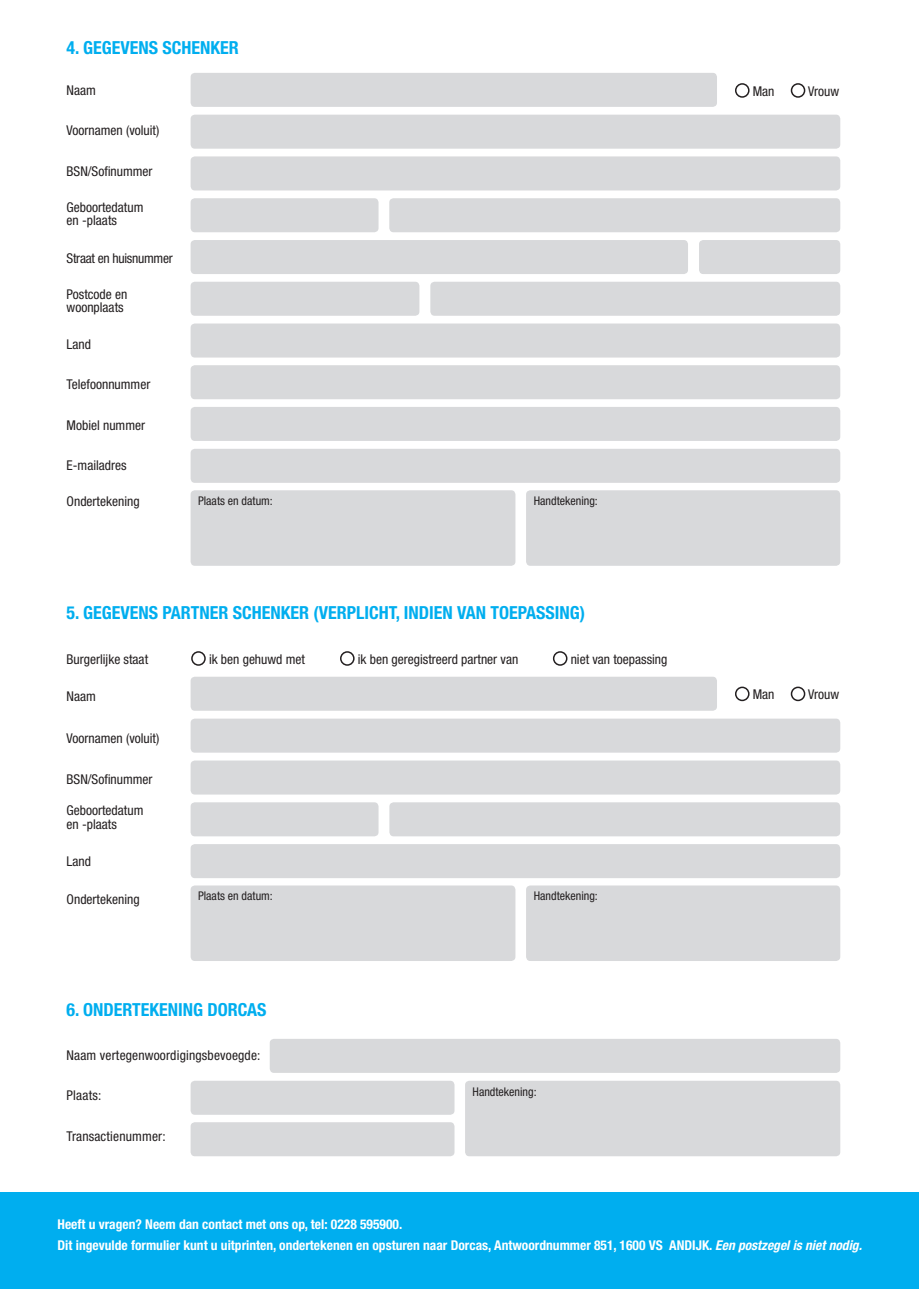
<style>
.page{position:relative;width:919px;height:1289px;background:#fff}
.page>*{position:absolute;margin:0;border:0;box-sizing:border-box;transform-origin:0 0}
.t1{font:700 condensed 18px "Helvetica Neue LT Std";color:#00aeef}
.t2{font:condensed 13.5px/13.5px "Helvetica Neue LT Std";color:#231f20}
.t3{font:700 condensed 13.5px/21px "Helvetica Neue LT Std";color:#fff}
.t4{font:condensed 13.5px "Helvetica Neue LT Std";letter-spacing:-.02em;color:#231f20}
.t5{font:condensed 12px "Helvetica Neue LT Std";color:#231f20}
.s1{font-style:italic}
</style>
<div class="page">
<div style="left:191px;top:651px;width:15px;height:14px;border:2px solid #231f20;border-radius:50%"></div>
<div style="left:340px;top:651px;width:14px;height:14px;border:2px solid #231f20;border-radius:50%"></div>
<div style="left:553px;top:651px;width:14px;height:14px;border:2px solid #231f20;border-radius:50%"></div>
<div style="left:526px;top:490px;width:314px;height:76px;background:#d8d9db;border-radius:4px"></div>
<div style="left:526px;top:885px;width:314px;height:76px;background:#d8d9db;border-radius:4px"></div>
<div style="left:465px;top:1080px;width:375px;height:76px;background:#d8d9db;border-radius:4px"></div>
<div style="left:270px;top:1038px;width:570px;height:34px;background:#d8d9db;border-radius:4px"></div>
<div style="left:0;top:1192px;width:918px;height:96px;background:#00aeef"></div>
<div style="left:190px;top:73px;width:527px;height:34px;background:#d8d9db;border-radius:4px"></div>
<div style="left:190px;top:115px;width:650px;height:34px;background:#d8d9db;border-radius:4px"></div>
<div style="left:190px;top:156px;width:650px;height:34px;background:#d8d9db;border-radius:4px"></div>
<div style="left:190px;top:676px;width:527px;height:34px;background:#d8d9db;border-radius:4px"></div>
<div style="left:190px;top:844px;width:650px;height:34px;background:#d8d9db;border-radius:4px"></div>
<div style="left:190px;top:802px;width:188px;height:34px;background:#d8d9db;border-radius:4px"></div>
<div style="left:389px;top:802px;width:451px;height:34px;background:#d8d9db;border-radius:4px"></div>
<div style="left:190px;top:718px;width:650px;height:34px;background:#d8d9db;border-radius:4px"></div>
<div style="left:190px;top:760px;width:650px;height:34px;background:#d8d9db;border-radius:4px"></div>
<div style="left:190px;top:198px;width:188px;height:34px;background:#d8d9db;border-radius:4px"></div>
<div style="left:190px;top:282px;width:229px;height:34px;background:#d8d9db;border-radius:4px"></div>
<div style="left:430px;top:282px;width:410px;height:34px;background:#d8d9db;border-radius:4px"></div>
<div style="left:389px;top:198px;width:451px;height:34px;background:#d8d9db;border-radius:4px"></div>
<div style="left:190px;top:240px;width:498px;height:34px;background:#d8d9db;border-radius:4px"></div>
<div style="left:190px;top:323px;width:650px;height:34px;background:#d8d9db;border-radius:4px"></div>
<div style="left:190px;top:365px;width:650px;height:34px;background:#d8d9db;border-radius:4px"></div>
<div style="left:190px;top:407px;width:650px;height:34px;background:#d8d9db;border-radius:4px"></div>
<div style="left:190px;top:449px;width:650px;height:34px;background:#d8d9db;border-radius:4px"></div>
<div style="left:190px;top:490px;width:325px;height:76px;background:#d8d9db;border-radius:4px"></div>
<div style="left:190px;top:885px;width:325px;height:76px;background:#d8d9db;border-radius:4px"></div>
<div style="left:190px;top:1080px;width:264px;height:34px;background:#d8d9db;border-radius:4px"></div>
<div style="left:190px;top:1122px;width:264px;height:34px;background:#d8d9db;border-radius:4px"></div>
<div style="left:699px;top:240px;width:141px;height:34px;background:#d8d9db;border-radius:4px"></div>
<div style="left:735px;top:83px;width:14px;height:15px;border:2px solid #231f20;border-radius:50%"></div>
<div style="left:790px;top:83px;width:15px;height:15px;border:2px solid #231f20;border-radius:50%"></div>
<div style="left:735px;top:686px;width:14px;height:15px;border:2px solid #231f20;border-radius:50%"></div>
<div style="left:790px;top:686px;width:15px;height:15px;border:2px solid #231f20;border-radius:50%"></div>
<h1 class="t1" style="left:67px;top:37px;width:174px">4. GEGEVENS SCHENKER</h1>
<p class="t2" style="left:67px;top:83px;width:31px">Naam</p>
<p class="t2" style="left:67px;top:124px;width:94px">Voornamen (voluit)</p>
<p class="t2" style="left:67px;top:164px;width:87px">BSN/Sofinummer</p>
<p class="t2" style="left:67px;top:200px;width:78px">Geboortedatum en -plaats</p>
<p class="t4" style="left:67px;top:250px;width:108px">Straat en huisnummer</p>
<p class="t2" style="left:67px;top:287px;width:62px">Postcode en woonplaats</p>
<p class="t2" style="left:67px;top:337px;width:26px">Land</p>
<p class="t2" style="left:67px;top:377px;width:85px">Telefoonnummer</p>
<p class="t2" style="left:67px;top:418px;width:80px">Mobiel nummer</p>
<p class="t2" style="left:67px;top:458px;width:61px">E-mailadres</p>
<p class="t2" style="left:67px;top:494px;width:74px">Ondertekening</p>
<p class="t5" style="left:198px;top:494px;width:76px">Plaats en datum:</p>
<p class="t5" style="left:534px;top:494px;width:65px">Handtekening:</p>
<h1 class="t1" style="left:67px;top:601px;width:520px">5. GEGEVENS PARTNER SCHENKER (VERPLICHT, INDIEN VAN TOEPASSING)</h1>
<p class="t2" style="left:67px;top:652px;width:83px">Burgerlijke staat</p>
<p class="t2" style="left:209px;top:652px;width:97px">ik ben gehuwd met</p>
<p class="t2" style="left:358px;top:652px;width:162px">ik ben geregistreerd partner van</p>
<p class="t2" style="left:570px;top:652px;width:98px">niet van toepassing</p>
<p class="t2" style="left:67px;top:689px;width:31px">Naam</p>
<p class="t2" style="left:67px;top:731px;width:94px">Voornamen (voluit)</p>
<p class="t2" style="left:67px;top:772px;width:87px">BSN/Sofinummer</p>
<p class="t2" style="left:67px;top:803px;width:78px">Geboortedatum en -plaats</p>
<p class="t2" style="left:67px;top:854px;width:26px">Land</p>
<p class="t2" style="left:67px;top:892px;width:74px">Ondertekening</p>
<p class="t5" style="left:198px;top:889px;width:76px">Plaats en datum:</p>
<p class="t5" style="left:534px;top:889px;width:65px">Handtekening:</p>
<h1 class="t1" style="left:67px;top:999px;width:201px">6. ONDERTEKENING DORCAS</h1>
<p class="t2" style="left:67px;top:1048px;width:195px">Naam vertegenwoordigingsbevoegde:</p>
<p class="t2" style="left:67px;top:1088px;width:36px">Plaats:</p>
<p class="t2" style="left:67px;top:1129px;width:101px">Transactienummer:</p>
<p class="t5" style="left:472px;top:1084px;width:65px">Handtekening:</p>
<p class="t2" style="left:752px;top:84px;width:23px">Man</p>
<p class="t2" style="left:808px;top:84px;width:33px">Vrouw</p>
<p class="t2" style="left:752px;top:687px;width:23px">Man</p>
<p class="t2" style="left:808px;top:687px;width:33px">Vrouw</p>
<p class="t3" style="left:58px;top:1212px;width:805px">Heeft u vragen? Neem dan contact met ons op, tel: 0228 595900.<br>Dit ingevulde formulier kunt u uitprinten, ondertekenen en opsturen naar Dorcas, Antwoordnummer 851, 1600 VS ANDIJK. <span class="s1">Een postzegel is niet nodig.</span></p>
</div>
